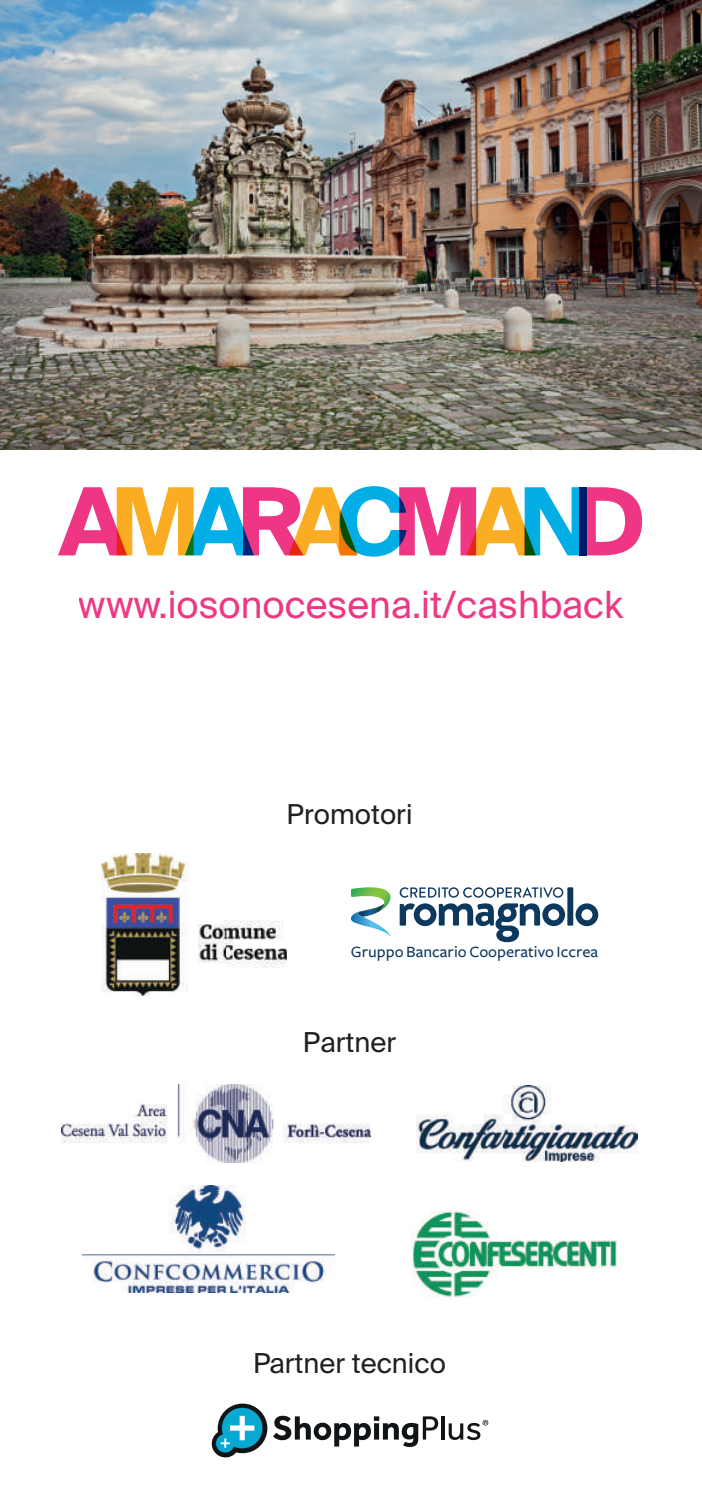
<style>
.page{position:relative;width:702px;height:1489px;background:#fff}
.page>*{position:absolute;margin:0;border:0;box-sizing:border-box;transform-origin:0 0}
.t1{font:37.5px "Suisse Intl";color:#ee3884}
.t2{font:27.5px "Suisse Intl";color:#231f20}
.t3{font:500 16.25px "Freight Sans";color:#0d385e;scale:1.04 1}
</style>
<div class="page">
<img style="left:0;top:0;width:702px;height:449px">
<svg style="left:58px;top:486px;width:521px;height:70px"></svg>
<svg style="left:587px;top:487px;width:55px;height:68px"></svg>
<div style="left:579px;top:487px;width:8px;height:68px;background:#001869"></div>
<img style="left:411px;top:1211px;width:206px;height:86px">
<img style="left:82px;top:1185px;width:252px;height:107px">
<img style="left:416px;top:1085px;width:221px;height:76px">
<img style="left:61px;top:1084px;width:309px;height:77px">
<img style="left:101px;top:853px;width:186px;height:142px">
<div style="left:567px;top:887px;width:6px;height:38px;background:#0d385e"></div>
<svg style="left:575px;top:903px;width:23px;height:23px"></svg>
<svg style="left:351px;top:887px;width:214px;height:55px"></svg>
<svg style="left:212px;top:1403px;width:55px;height:54px"></svg>
<svg style="left:273px;top:1415px;width:165px;height:31px"></svg>
<hr style="left:441px;top:1416px;width:3px;height:23px;background:#111416">
<svg style="left:448px;top:1419px;width:40px;height:20px"></svg>
<h1 class="t1" style="left:79px;top:582px;width:545px">www.iosonocesena.it/cashback</h1>
<h2 class="t2" style="left:286px;top:797px;width:127px">Promotori</h2>
<p class="t3" style="left:351px;top:942px;width:239px">Gruppo Bancario Cooperativo Iccrea</p>
<h2 class="t2" style="left:303px;top:1025px;width:95px">Partner</h2>
<h2 class="t2" style="left:253px;top:1346px;width:194px">Partner tecnico</h2>
</div>
